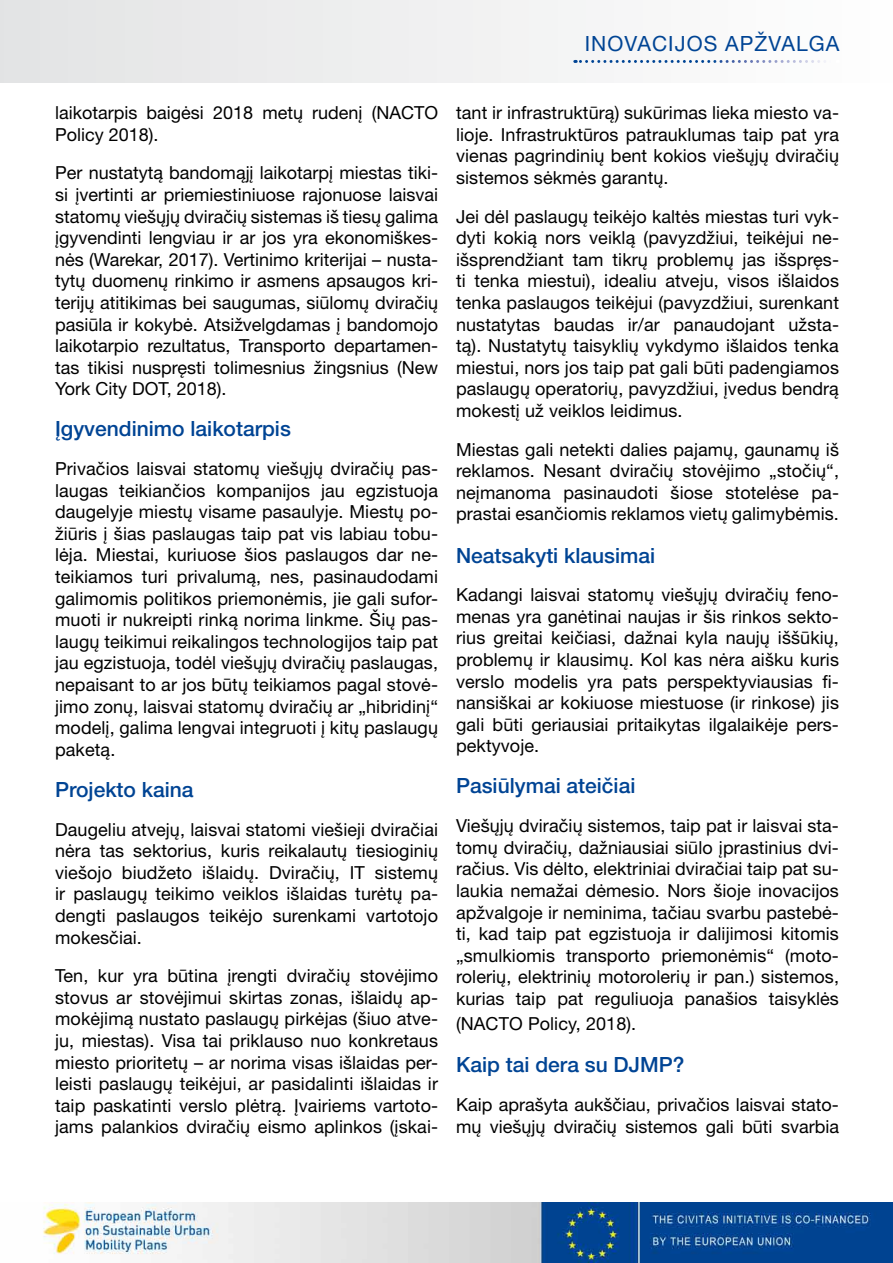
<style>
.page{position:relative;width:893px;height:1263px;background:#fff}
.page>*{position:absolute;margin:0;border:0;box-sizing:border-box;transform-origin:0 0}
.t1{font:500 21px "Helvetica Neue LT Pro";color:#004494}
.t2{font:21px "Helvetica Neue LT Pro";letter-spacing:.05em;color:#004494}
.t3{font:18px/21.6px "Helvetica Neue LT Pro";letter-spacing:.005em;color:#000;text-align:justify}
</style>
<div class="page">
<img style="left:43px;top:1203px;width:850px;height:60px">
<div style="left:0;top:0;width:893px;height:82px;background:linear-gradient(to right,#e3e3e4,#fefefe)"></div>
<svg style="left:575px;top:60px;width:256px;height:3px"></svg>
<p class="t2" style="left:585px;top:31px;width:256px">Inovaci jos apžvalga</p>
<p class="t3" style="left:55px;top:102px;width:335px">laikotarpis baigėsi 2018 metų rudenį (NAC</p>
<p class="t3" style="left:414px;top:102px;width:24px">TO</p>
<p class="t3" style="left:55px;top:115px;width:384px;line-height:38.5px">Policy 2018).<br>Per nustatytą bandomąjį laikotarpį miestas tiki-</p>
<p class="t3" style="left:55px;top:184px;width:384px">si įvertinti ar priemiestiniuose rajonuose laisvai statomų viešųjų dviračių sistemas iš tiesų galima įgyvendinti lengviau ir ar jos yra ekonomiškes&shy;nės (Warekar, 2017). Vertinimo kriterijai – nusta&shy;tytų duomenų rinkimo ir asmens apsaugos kri&shy;terijų atitikimas bei saugumas, siūlomų dviračių pasiūla ir kokybė. Atsižvelgdamas į bandomojo laikotarpio rezultatus, Transporto departamen&shy;tas tikisi nuspręsti tolimesnius žingsnius (New York City DOT, 2018).</p>
<p class="t1" style="left:55px;top:416px;width:237px">Įgyvendinimo laikotarpis</p>
<p class="t3" style="left:55px;top:458px;width:384px">Privačios laisvai statomų viešųjų dviračių pas&shy;laugas teikiančios kompanijos jau egzistuoja daugelyje miestų visame pasaulyje. Miestų po&shy;žiūris į šias paslaugas taip pat vis labiau tobu&shy;lėja. Miestai, kuriuose šios paslaugos dar ne&shy;teikiamos turi privalumą, nes, pasinaudodami galimomis politikos priemonėmis, jie gali sufor&shy;muoti ir nukreipti rinką norima linkme. Šių pas&shy;laugų teikimui reikalingos technologijos taip pat jau egzistuoja, todėl viešųjų dviračių paslaugas, nepaisant to ar jos būtų teikiamos pagal stovė&shy;jimo zonų, laisvai statomų dviračių ar „hibridinį“ modelį, galima lengvai integruoti į kitų paslaugų paketą.</p>
<p class="t1" style="left:55px;top:777px;width:140px">Projekto kaina</p>
<p class="t3" style="left:55px;top:818px;width:384px">Daugeliu atvejų, laisvai statomi viešieji dviračiai nėra tas sektorius, kuris reikalautų tiesioginių viešojo biudžeto išlaidų. Dviračių, IT sistemų ir paslaugų teikimo veiklos išlaidas turėtų pa&shy;dengti paslaugos teikėjo surenkami vartotojo mokesčiai.</p>
<p class="t3" style="left:55px;top:965px;width:384px">Ten, kur yra būtina įrengti dviračių stovėjimo stovus ar stovėjimui skirtas zonas, išlaidų ap&shy;mokėjimą nustato paslaugų pirkėjas (šiuo atve&shy;ju, miestas). Visa tai priklauso nuo konkretaus miesto prioritetų – ar norima visas išlaidas per&shy;leisti paslaugų teikėjui, ar pasidalinti išlaidas ir taip paskatinti verslo plėtrą. Įvairiems vartoto&shy;jams palankios dviračių eismo aplinkos (įskai-</p>
<p class="t3" style="left:456px;top:102px;width:384px">tant ir infrastruktūrą) sukūrimas lieka miesto va&shy;lioje. Infrastruktūros patrauklumas taip pat yra vienas pagrindinių bent kokios viešųjų dviračių sistemos sėkmės garantų.</p>
<p class="t3" style="left:456px;top:205px;width:384px">Jei dėl paslaugų teikėjo kaltės miestas turi vyk&shy;dyti kokią nors veiklą (pavyzdžiui, teikėjui ne&shy;išsprendžiant tam tikrų problemų jas išspręs&shy;ti tenka miestui), idealiu atveju, visos išlaidos tenka paslaugos teikėjui (pavyzdžiui, surenkant nustatytas baudas ir/ar panaudojant užsta&shy;tą). Nustatytų taisyklių vykdymo išlaidos tenka miestui, nors jos taip pat gali būti padengiamos paslaugų operatorių, pavyzdžiui, įvedus bendrą mokestį už veiklos leidimus.</p>
<p class="t3" style="left:456px;top:438px;width:384px">Miestas gali netekti dalies pajamų, gaunamų iš reklamos. Nesant dviračių stovėjimo „stočių“, neįmanoma pasinaudoti šiose stotelėse pa&shy;prastai esančiomis reklamos vietų galimybėmis.</p>
<p class="t1" style="left:456px;top:543px;width:201px">Neatsakyti klausimai</p>
<p class="t3" style="left:456px;top:584px;width:384px">Kadangi laisvai statomų viešųjų dviračių feno&shy;menas yra ganėtinai naujas ir šis rinkos sekto&shy;rius greitai keičiasi, dažnai kyla naujų iššūkių, problemų ir klausimų. Kol kas nėra aišku kuris verslo modelis yra pats perspektyviausias fi&shy;nansiškai ar kokiuose miestuose (ir rinkose) jis gali būti geriausiai pritaikytas ilgalaikėje pers&shy;pektyvoje.</p>
<p class="t1" style="left:456px;top:773px;width:181px">Pasiūlymai ateičiai</p>
<p class="t3" style="left:456px;top:815px;width:384px">Viešųjų dviračių sistemos, taip pat ir laisvai sta&shy;tomų dviračių, dažniausiai siūlo įprastinius dvi&shy;račius. Vis dėlto, elektriniai dviračiai taip pat su&shy;laukia nemažai dėmesio. Nors šioje inovacijos apžvalgoje ir neminima, tačiau svarbu pastebė&shy;ti, kad taip pat egzistuoja ir dalijimosi kitomis „smulkiomis transporto priemonėmis“ (moto&shy;rolerių, elektrinių motorolerių ir pan.) sistemos, kurias taip pat reguliuoja panašios taisyklės</p>
<p class="t3" style="left:456px;top:1013px;width:18px">(NAC</p>
<p class="t3" style="left:499px;top:1013px;width:139px">TO Policy, 2018).</p>
<p class="t1" style="left:456px;top:1052px;width:230px">Kaip tai dera su DJMP?</p>
<p class="t3" style="left:456px;top:1093px;width:384px">Kaip aprašyta aukščiau, privačios laisvai stato&shy;mų viešųjų dviračių sistemos gali būti svarbia</p>
</div>
